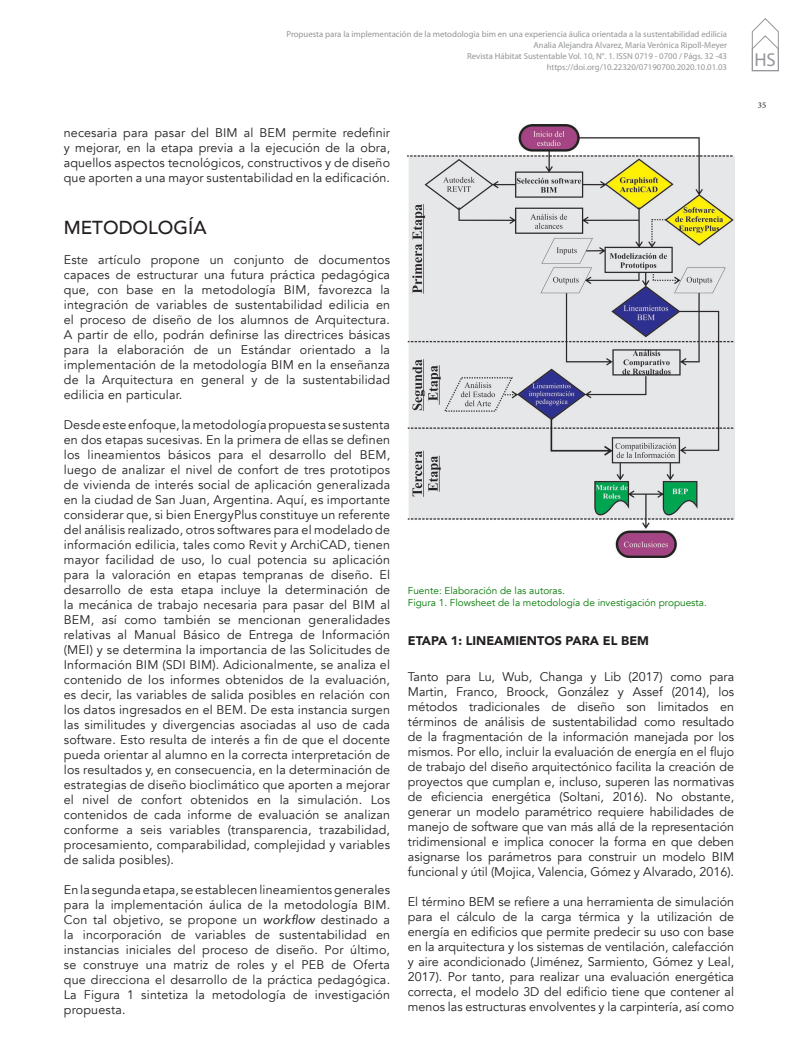
<style>
.page{position:relative;width:798px;height:1063px;background:#fff}
.page>*{position:absolute;margin:0;border:0;box-sizing:border-box;transform-origin:0 0}
._08_TITULOS_TEXTOS{font:500 18.75px "Avenir";color:#231f20}
.t1{font:18.75px "Myriad Pro";color:#939598}
._07_CUERPO_TEXTO{font:12.5px/15px "Avenir";letter-spacing:.01em;color:#231f20;text-align:justify}
._11_SUBTITULOS__2_2{font:900 12.5px "Avenir";color:#231f20}
._09_PIE_DE_FOTOS{font:10px "Avenir";color:#007800}
.t2{font:8.75px/11.2px "Myriad Pro";color:#939598;text-align:right}
.t3{font:8.75px "Minion Pro";color:#231f20}
.s1{font-style:italic}
</style>
<div class="page">
<svg style="left:751px;top:18px;width:27px;height:53px"></svg>
<img style="left:407px;top:124px;width:326px;height:434px">
<p class="t2" style="left:286px;top:28px;width:442px">Propuesta para la implementación de la metodologia bim en una experiencia áulica orientada a la sustentabilidad edilicia Analia Alejandra Alvarez, María Verónica Ripoll-Meyer<br>Revista Hábitat Sustentable Vol. 10, N°. 1. ISSN 0719 - 0700 / Págs. 32 -43 https://doi.org/10.22320/07190700.2020.10.01.03</p>
<p class="_07_CUERPO_TEXTO" style="left:64px;top:125px;width:328px">necesaria para pasar del BIM al BEM permite redefinir y mejorar, en la etapa previa a la ejecución de la obra, aquellos aspectos tecnológicos, constructivos y de diseño que aporten a una mayor sustentabilidad en la edificación.</p>
<p class="_08_TITULOS_TEXTOS" style="left:64px;top:211px;width:144px">METODOLOGÍA</p>
<p class="_07_CUERPO_TEXTO" style="left:64px;top:252px;width:327px">Este artículo propone un conjunto de documentos capaces de estructurar una futura práctica pedagógica que, con base en la metodología BIM, favorezca la integración de variables de sustentabilidad edilicia en el proceso de diseño de los alumnos de Arquitectura.<br>A partir de ello, podrán definirse las directrices básicas para la elaboración de un Estándar orientado a la implementación de la metodología BIM en la enseñanza de la Arquitectura en general y de la sustentabilidad edilicia en particular.</p>
<p class="_07_CUERPO_TEXTO" style="left:64px;top:417px;width:328px">Desde este enfoque, la metodología propuesta se sustenta en dos etapas sucesivas. En la primera de ellas se definen los lineamientos básicos para el desarrollo del BEM, luego de analizar el nivel de confort de tres prototipos de vivienda de interés social de aplicación generalizada en la ciudad de San Juan, Argentina. Aquí, es importante considerar que, si bien EnergyPlus constituye un referente del análisis realizado, otros softwares para el modelado de información edilicia, tales como Revit y ArchiCAD, tienen mayor facilidad de uso, lo cual potencia su aplicación para la valoración en etapas tempranas de diseño. El desarrollo de esta etapa incluye la determinación de la mecánica de trabajo necesaria para pasar del BIM al BEM, así como también se mencionan generalidades relativas al Manual Básico de Entrega de Información (MEI) y se determina la importancia de las Solicitudes de Información BIM (SDI BIM). Adicionalmente, se analiza el contenido de los informes obtenidos de la evaluación, es decir, las variables de salida posibles en relación con los datos ingresados en el BEM. De esta instancia surgen las similitudes y divergencias asociadas al uso de cada software. Esto resulta de interés a fin de que el docente pueda orientar al alumno en la correcta interpretación de los resultados y, en consecuencia, en la determinación de estrategias de diseño bioclimático que aporten a mejorar el nivel de confort obtenidos en la simulación. Los contenidos de cada informe de evaluación se analizan conforme a seis variables (transparencia, trazabilidad, procesamiento, comparabilidad, complejidad y variables de salida posibles).</p>
<p class="_07_CUERPO_TEXTO" style="left:64px;top:882px;width:328px">En la segunda etapa, se establecen lineamientos generales para la implementación áulica de la metodología BIM.<br>Con tal objetivo, se propone un <span class="s1">workflow</span> destinado a la incorporación de variables de sustentabilidad en instancias iniciales del proceso de diseño. Por último, se construye una matriz de roles y el PEB de Oferta que direcciona el desarrollo de la práctica pedagógica.<br>La Figura 1 sintetiza la metodología de investigación propuesta.</p>
<p class="_09_PIE_DE_FOTOS" style="left:407px;top:585px;width:158px">Fuente: Elaboración de las autoras.</p>
<p class="_09_PIE_DE_FOTOS" style="left:407px;top:597px;width:300px">Figura 1. Flowsheet de la metodología de investigación propuesta.</p>
<p class="_11_SUBTITULOS__2_2" style="left:407px;top:630px;width:242px">ETAPA 1: LINEAMIENTOS PARA EL BEM</p>
<p class="_07_CUERPO_TEXTO" style="left:407px;top:670px;width:328px">Tanto para Lu, Wub, Changa y Lib (2017) como para Martin, Franco, Broock, González y Assef (2014), los métodos tradicionales de diseño son limitados en términos de análisis de sustentabilidad como resultado de la fragmentación de la información manejada por los mismos. Por ello, incluir la evaluación de energía en el flujo de trabajo del diseño arquitectónico facilita la creación de proyectos que cumplan e, incluso, superen las normativas de eficiencia energética (Soltani, 2016). No obstante, generar un modelo paramétrico requiere habilidades de manejo de software que van más allá de la representación tridimensional e implica conocer la forma en que deben asignarse los parámetros para construir un modelo BIM funcional y útil (Mojica, Valencia, Gómez y Alvarado, 2016).</p>
<p class="_07_CUERPO_TEXTO" style="left:407px;top:895px;width:328px">El término BEM se refiere a una herramienta de simulación para el cálculo de la carga térmica y la utilización de energía en edificios que permite predecir su uso con base en la arquitectura y los sistemas de ventilación, calefacción y aire acondicionado (Jiménez, Sarmiento, Gómez y Leal, 2017). Por tanto, para realizar una evaluación energética correcta, el modelo 3D del edificio tiene que contener al menos las estructuras envolventes y la carpintería, así como</p>
<h1 class="t1" style="left:754px;top:48px;width:23px">HS</h1>
<p class="t3" style="left:757px;top:99px;width:10px">35</p>
</div>
